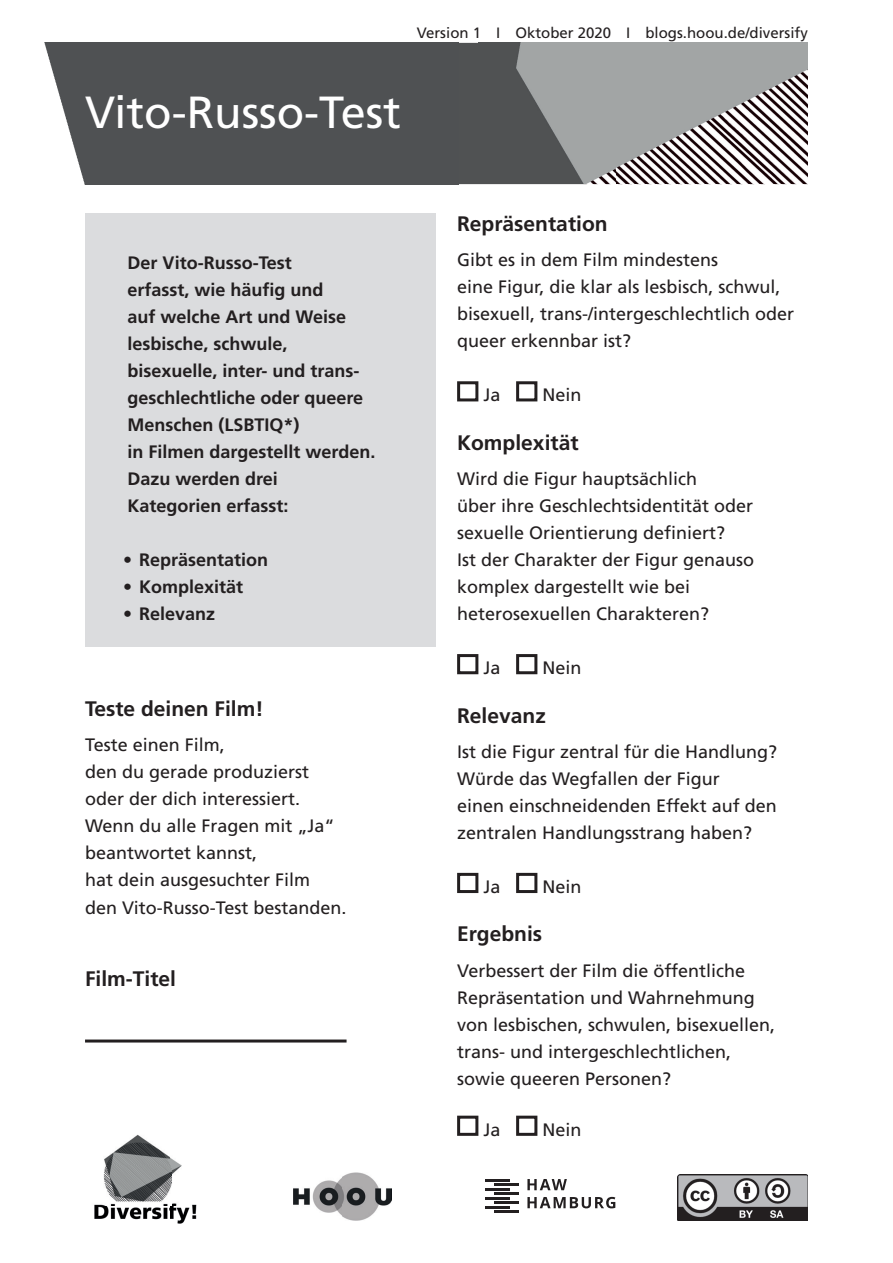
<style>
.page{position:relative;width:893px;height:1263px;background:#fff}
.page>*{position:absolute;margin:0;border:0;box-sizing:border-box;transform-origin:0 0}
.t1{font:45px "Frutiger";color:#fff}
.t2{font:700 21px "Frutiger";color:#231f20}
.t3{font:18px/27px "Frutiger";color:#231f20}
.t4{font:700 18px/27px "Frutiger";color:#231f20}
.t5{font:15px "Frutiger";color:#231f20}
</style>
<div class="page">
<div style="left:457px;top:381px;width:21px;height:20px;border:3px solid #231f20"></div>
<div style="left:516px;top:381px;width:21px;height:20px;border:3px solid #231f20"></div>
<div style="left:457px;top:654px;width:21px;height:20px;border:3px solid #231f20"></div>
<div style="left:516px;top:654px;width:21px;height:20px;border:3px solid #231f20"></div>
<div style="left:457px;top:873px;width:21px;height:20px;border:3px solid #231f20"></div>
<div style="left:516px;top:873px;width:21px;height:20px;border:3px solid #231f20"></div>
<div style="left:457px;top:1116px;width:21px;height:20px;border:3px solid #231f20"></div>
<div style="left:516px;top:1116px;width:21px;height:20px;border:3px solid #231f20"></div>
<img style="left:293px;top:1173px;width:98px;height:47px">
<img style="left:94px;top:1134px;width:103px;height:90px">
<hr style="left:485px;top:1179px;width:24px;height:2px;background:#231f20">
<hr style="left:485px;top:1188px;width:24px;height:2px;background:#231f20">
<hr style="left:485px;top:1197px;width:24px;height:2px;background:#231f20">
<hr style="left:485px;top:1206px;width:24px;height:2px;background:#231f20">
<hr style="left:494px;top:1183px;width:24px;height:3px;background:#231f20">
<hr style="left:494px;top:1192px;width:24px;height:3px;background:#231f20">
<hr style="left:494px;top:1201px;width:24px;height:3px;background:#231f20">
<hr style="left:494px;top:1210px;width:24px;height:3px;background:#231f20">
<svg style="left:527px;top:1179px;width:40px;height:11px"></svg>
<svg style="left:527px;top:1197px;width:88px;height:11px"></svg>
<div style="left:85px;top:213px;width:351px;height:434px;background:#dbdcde"></div>
<hr style="left:85px;top:1039px;width:262px;height:3px;background:#231f20">
<img style="left:678px;top:1175px;width:130px;height:45px">
<img style="left:459px;top:184px;width:349px;height:1px">
<img style="left:44px;top:43px;width:764px;height:141px">
<img style="left:615px;top:43px;width:193px;height:1px">
<img style="left:479px;top:43px;width:136px;height:141px">
<p class="t5" style="left:417px;top:24px;width:393px">Version 1 I Oktober 2020 I blogs.hoou.de/diversify</p>
<h1 class="t1" style="left:85px;top:86px;width:317px">Vito-Russo-Test</h1>
<p class="t4" style="left:128px;top:249px;width:249px">Der Vito-Russo-Test<br>erfasst, wie häufig und<br>auf welche Art und Weise lesbische, schwule, bisexuelle, inter- und trans&shy;geschlechtliche oder queere<br>Menschen (LSBTIQ*)<br>in Filmen dargestellt werden.<br>Dazu werden drei<br>Kategorien erfasst:</p>
<p class="t4" style="left:123px;top:546px;width:147px">• Repräsentation</p>
<p class="t4" style="left:123px;top:573px;width:122px">• Komplexität</p>
<p class="t4" style="left:123px;top:600px;width:94px">• Relevanz</p>
<p class="t2" style="left:85px;top:696px;width:180px">Teste deinen Film!</p>
<p class="t3" style="left:85px;top:732px;width:263px">Teste einen Film,<br>den du gerade produzierst oder der dich interessiert.<br>Wenn du alle Fragen mit „Ja“ beantwortet kannst,<br>hat dein ausgesuchter Film den Vito-Russo-Test bestanden.</p>
<p class="t2" style="left:85px;top:966px;width:93px">Film-Titel</p>
<p class="t2" style="left:457px;top:211px;width:152px">Repräsentation</p>
<p class="t3" style="left:457px;top:247px;width:339px">Gibt es in dem Film mindestens<br>eine Figur, die klar als lesbisch, schwul, bisexuell, trans-/intergeschlechtlich oder queer erkennbar ist?</p>
<p class="t3" style="left:483px;top:382px;width:19px">Ja</p>
<p class="t3" style="left:542px;top:382px;width:41px">Nein</p>
<p class="t2" style="left:457px;top:430px;width:123px">Komplexität</p>
<p class="t3" style="left:457px;top:466px;width:299px">Wird die Figur hauptsächlich<br>über ihre Geschlechtsidentität oder sexuelle Orientierung definiert?<br>Ist der Charakter der Figur genauso komplex dargestellt wie bei heterosexuellen Charakteren?</p>
<p class="t3" style="left:483px;top:655px;width:19px">Ja</p>
<p class="t3" style="left:542px;top:655px;width:41px">Nein</p>
<p class="t2" style="left:457px;top:703px;width:90px">Relevanz</p>
<p class="t3" style="left:457px;top:738px;width:322px">Ist die Figur zentral für die Handlung?<br>Würde das Wegfallen der Figur<br>einen einschneidenden Effekt auf den zentralen Handlungsstrang haben?</p>
<p class="t3" style="left:483px;top:873px;width:19px">Ja</p>
<p class="t3" style="left:542px;top:873px;width:41px">Nein</p>
<p class="t2" style="left:457px;top:922px;width:87px">Ergebnis</p>
<p class="t3" style="left:457px;top:957px;width:320px">Verbessert der Film die öffentliche Repräsentation und Wahrnehmung von lesbischen, schwulen, bisexuellen, trans- und intergeschlechtlichen, sowie queeren Personen?</p>
<p class="t3" style="left:483px;top:1116px;width:19px">Ja</p>
<p class="t3" style="left:542px;top:1116px;width:41px">Nein</p>
</div>
